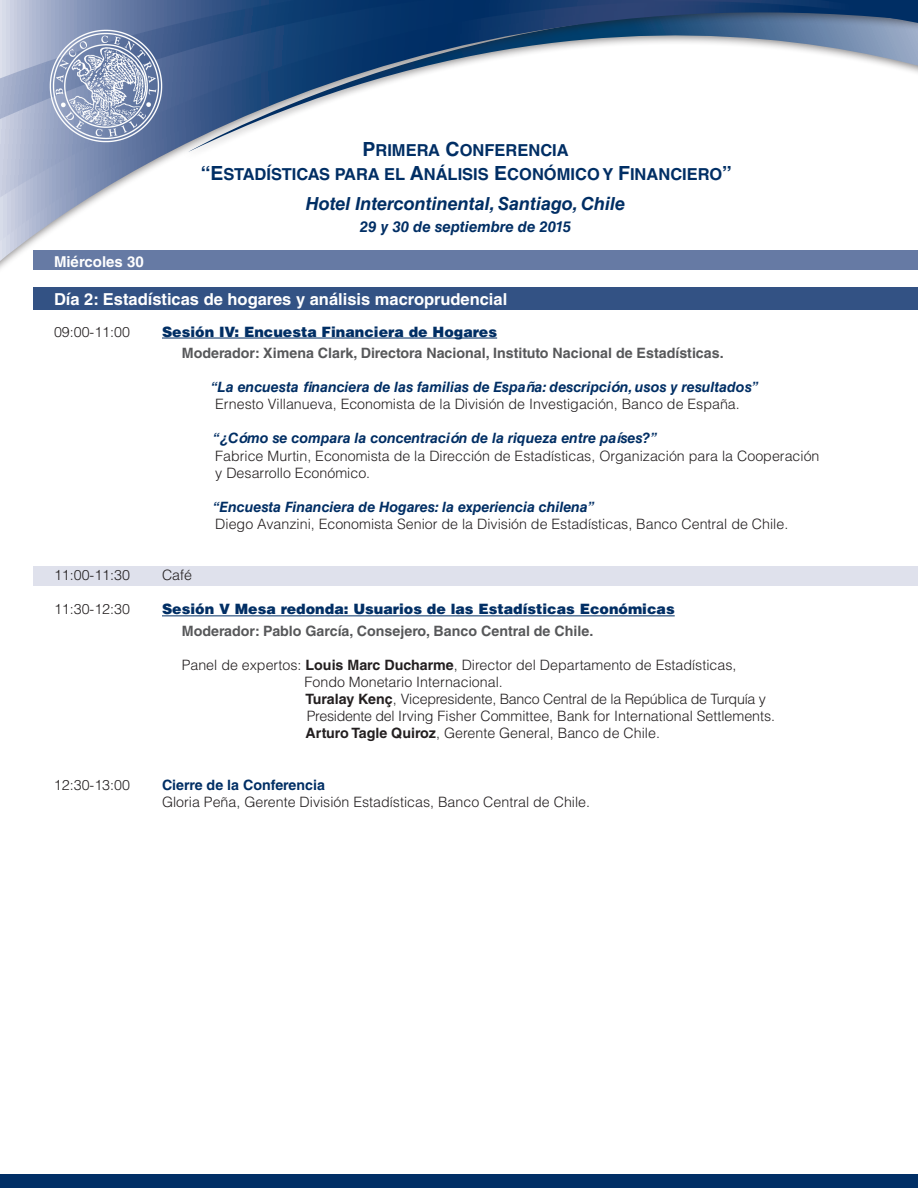
<style>
.page{position:relative;width:918px;height:1188px;background:#fff}
.page>*{position:absolute;margin:0;border:0;box-sizing:border-box;transform-origin:0 0}
.t1{font:italic 700 18px "Helvetica LT Std";color:#002e64}
.t2{font:700 16.5px/23.4px "Helvetica LT Std";color:#002e64;text-align:center}
.t3{font:700 16.5px "Helvetica LT Std";color:#fff}
.t4{font:italic 700 15px "Helvetica LT Std";color:#002e64}
.t5{font:700 15px "Helvetica LT Std";color:#fff}
.t6{font:300 14.25px/17.1px "Helvetica LT Std";color:#231f20}
.t7{font:italic 700 14.25px "Helvetica LT Std";color:#002e64}
.t8{font:700 14.25px "Helvetica LT Std";color:#57585a}
.t9{font:900 14.25px "Helvetica LT Std";color:#002e64}
.t10{font:700 14.25px "Helvetica LT Std";color:#002e64}
.s1{font-size:19.5px}
.s2{font-weight:700}
</style>
<div class="page">
<svg style="left:0;top:222px;width:63px;height:41px"></svg>
<svg style="left:0;top:0;width:918px;height:222px"></svg>
<img style="left:33px;top:19px;width:141px;height:137px">
<div style="left:33px;top:566px;width:885px;height:20px;background:#dfe1ec"></div>
<div style="left:33px;top:250px;width:885px;height:20px;background:#667aa4"></div>
<div style="left:33px;top:288px;width:885px;height:22px;background:#335284"></div>
<hr style="left:162px;top:338px;width:335px;height:1px;background:#002e64">
<hr style="left:162px;top:616px;width:513px;height:1px;background:#002e64">
<div style="left:0;top:1174px;width:918px;height:14px;background:#012f66"></div>
<p class="t2" style="left:201px;top:138px;width:533px"><span class="s1">P</span>RIMERA <span class="s1">C</span>ONFERENCIA<br><span class="s1">“E</span>STADÍSTICAS PARA EL <span class="s1">A</span>NÁLISIS <span class="s1">E</span>CONÓMICO Y <span class="s1">F</span>INANCIERO<span class="s1">”</span></p>
<p class="t1" style="left:306px;top:192px;width:321px">Hotel Intercontinental, Santiago, Chile</p>
<p class="t4" style="left:360px;top:218px;width:213px">29 y 30 de septiembre de 2015</p>
<p class="t5" style="left:54px;top:253px;width:91px">Miércoles 30</p>
<p class="t3" style="left:54px;top:289px;width:455px">Día 2: Estadísticas de hogares y análisis macroprudencial</p>
<p class="t6" style="left:54px;top:323px;width:78px">09:00-11:00</p>
<p class="t9" style="left:162px;top:322px;width:337px">Sesión IV: Encuesta Financiera de Hogares</p>
<p class="t8" style="left:182px;top:344px;width:543px">Moderador: Ximena Clark, Directora Nacional, Instituto Nacional de Estadísticas.</p>
<p class="t7" style="left:211px;top:378px;width:548px">“La encuesta financiera de las familias de España: descripción, usos y resultados”</p>
<p class="t6" style="left:215px;top:395px;width:526px">Ernesto Villanueva, Economista de la División de Investigación, Banco de España.</p>
<p class="t7" style="left:213px;top:430px;width:445px">“¿Cómo se compara la concentración de la riqueza entre países?”</p>
<p class="t6" style="left:215px;top:447px;width:606px">Fabrice Murtin, Economista de la Dirección de Estadísticas, Organización para la Cooperación y Desarrollo Económico.</p>
<p class="t7" style="left:213px;top:498px;width:383px">“Encuesta Financiera de Hogares: la experiencia chilena”</p>
<p class="t6" style="left:215px;top:515px;width:575px">Diego Avanzini, Economista Senior de la División de Estadísticas, Banco Central de Chile.</p>
<p class="t6" style="left:54px;top:566px;width:78px">11:00-11:30</p>
<p class="t6" style="left:162px;top:566px;width:32px">Café</p>
<p class="t6" style="left:54px;top:601px;width:78px">11:30-12:30</p>
<p class="t9" style="left:162px;top:600px;width:514px">Sesión V Mesa redonda: Usuarios de las Estadísticas Económicas</p>
<p class="t8" style="left:182px;top:622px;width:413px">Moderador: Pablo García, Consejero, Banco Central de Chile.</p>
<p class="t6" style="left:305px;top:656px;width:472px;text-indent:-123px">Panel de expertos: <span class="s2">Louis Marc Ducharme</span>, Director del Departamento de Estadísticas, Fondo Monetario Internacional.<br><span class="s2">Turalay Kenç</span>, Vicepresidente, Banco Central de la República de Turquía y Presidente del Irving Fisher Committee, Bank for International Settlements.<br><span class="s2">Arturo Tagle Quiroz</span>, Gerente General, Banco de Chile.</p>
<p class="t6" style="left:54px;top:776px;width:78px">12:30-13:00</p>
<p class="t10" style="left:162px;top:776px;width:165px">Cierre de la Conferencia</p>
<p class="t6" style="left:162px;top:793px;width:430px">Gloria Peña, Gerente División Estadísticas, Banco Central de Chile.</p>
</div>
